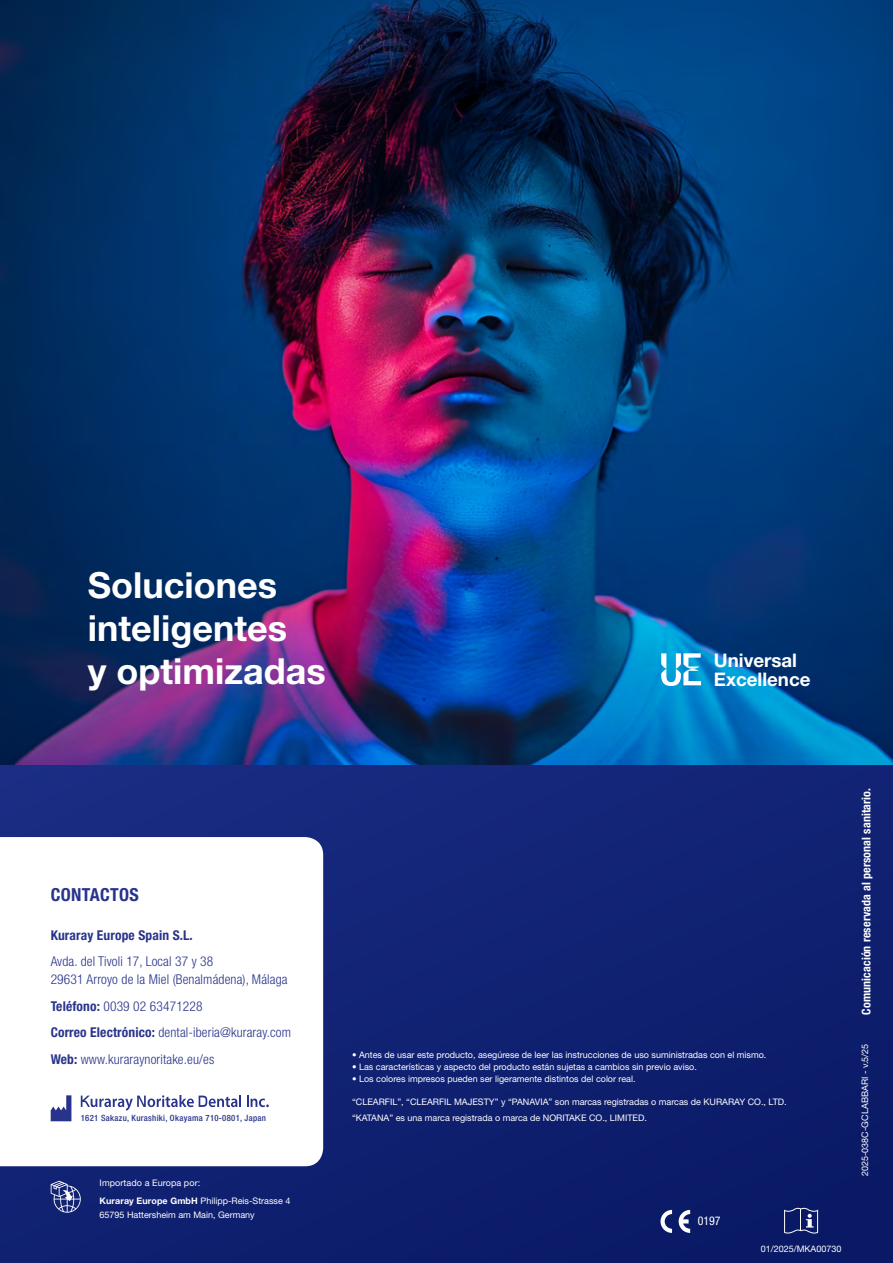
<style>
.page{position:relative;width:893px;height:1263px;background:#fff}
.page>*{position:absolute;margin:0;border:0;box-sizing:border-box;transform-origin:0 0}
.t1{font:700 36px/43.2px "Helvetica Neue LT Std";color:#fff}
.t2{font:700 18.75px/18.8px "Helvetica Neue LT Std";color:#fff}
.t3{font:700 condensed 18px "Helvetica Neue LT Std";letter-spacing:.02em;color:#28348b}
.t4{font:300 condensed 13.5px/26.5px "Helvetica Neue LT Std";letter-spacing:.01em;color:#28348b}
.t5{font:700 condensed 13.5px "Helvetica Neue LT Std";letter-spacing:.01em;color:#28348b}
.t6{font:700 condensed 12px "Helvetica Neue LT Std";letter-spacing:.01em;color:#fff}
.t7{font:condensed 12px "Helvetica Neue LT Std";color:#fff}
.t8{font:9px/16.2px "Helvetica Neue LT Std";color:#fff}
.t9{font:500 condensed 8.7px "Helvetica Neue LT Std";letter-spacing:.035em;color:#28348b}
.s1{font-weight:700}
</style>
<div class="page">
<div style="left:0;top:0;width:893px;height:1263px;background:linear-gradient(to right,#16287b,#0c1d6c)"></div>
<img style="left:0;top:0;width:893px;height:764px">
<svg style="left:784px;top:1208px;width:34px;height:25px"></svg>
<svg style="left:679px;top:1210px;width:11px;height:23px"></svg>
<svg style="left:660px;top:1210px;width:12px;height:23px"></svg>
<svg style="left:661px;top:653px;width:40px;height:33px"></svg>
<svg style="left:0;top:837px;width:323px;height:329px"></svg>
<svg style="left:247px;top:1095px;width:22px;height:12px"></svg>
<svg style="left:81px;top:1095px;width:160px;height:16px"></svg>
<svg style="left:51px;top:1095px;width:20px;height:26px"></svg>
<svg style="left:51px;top:1181px;width:30px;height:32px"></svg>
<h1 class="t1" style="left:88px;top:562px;width:239px">Soluciones inteligentes<br>y optimizadas</h1>
<h2 class="t2" style="left:714px;top:650px;width:98px">Universal<br>Excellence</h2>
<h3 class="t3" style="left:51px;top:884px;width:90px">CONTACTOS</h3>
<h3 class="t5" style="left:51px;top:927px;width:144px">Kuraray Europe Spain S.L.</h3>
<h3 class="t4" style="left:51px;top:952px;width:238px;line-height:18px">Avda. del Tivoli 17, Local 37 y 38<br>29631 Arroyo de la Miel (Benalmádena), Málaga</h3>
<h3 class="t4" style="left:51px;top:993px;width:242px"><span class="s1">Teléfono:</span> 0039 02 63471228<br><span class="s1">Correo Electrónico:</span> dental-iberia@kuraray.com<br><span class="s1">Web:</span> www.kuraraynoritake.eu/es</h3>
<p class="t9" style="left:81px;top:1113px;width:187px">1621 Sakazu, Kurashiki, Okayama 710-0801, Japan</p>
<p class="t8" style="left:100px;top:1173px;width:192px;line-height:18px">Importado a Europa por:<br><span class="s1">Kuraray Europe GmbH</span> Philipp-Reis-Strasse 4</p>
<p class="t8" style="left:100px;top:1207px;width:157px">65795 Hattersheim am Main, Germany</p>
<p class="t8" style="left:352px;top:1047px;width:416px">• Antes de usar este producto, asegúrese de leer las instrucciones de uso suministradas con el mismo.</p>
<p class="t8" style="left:352px;top:1059px;width:346px">• Las características y aspecto del producto están sujetas a cambios sin previo aviso.</p>
<p class="t8" style="left:352px;top:1071px;width:285px">• Los colores impresos pueden ser ligeramente distintos del color real.</p>
<p class="t8" style="left:352px;top:1093px;width:436px">“CLEARFIL”, “CLEARFIL MAJESTY” y “PANAVIA” son marcas registradas o marcas de KURARAY CO., LTD. “KATANA” es una marca registrada o marca de NORITAKE CO., LIMITED.</p>
<h3 class="t7" style="left:698px;top:1214px;width:25px">0197</h3>
<p class="t8" style="left:761px;top:1240px;width:82px">01/2025/MKA00730</p>
<h3 class="t6" style="left:859px;top:1014px;width:228px;rotate:-90deg">Comunicación reservada al personal sanitario.</h3>
<p class="t8" style="left:857px;top:1176px;width:134px;rotate:-90deg">2025-038C-GCLABBARI - v.5/25</p>
</div>
